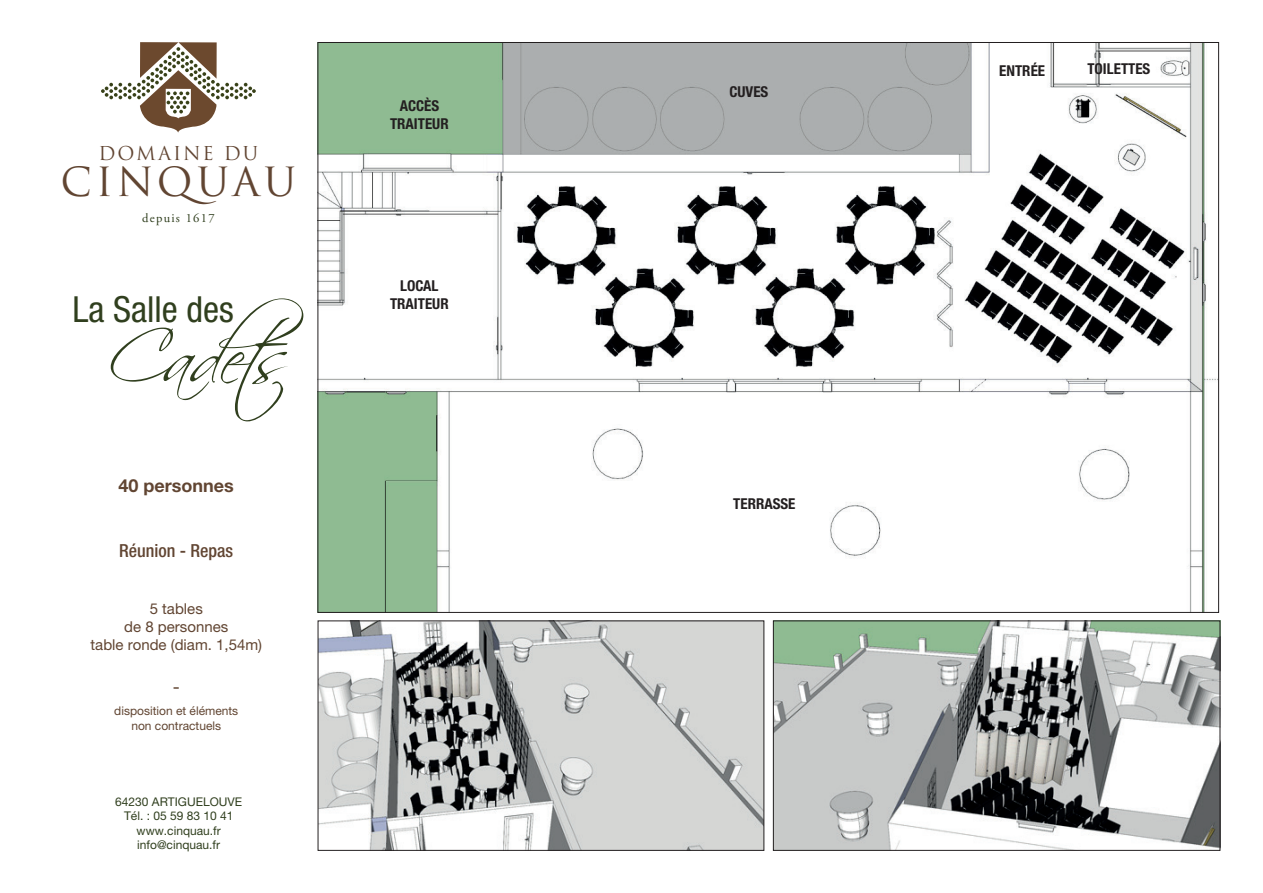
<style>
.page{position:relative;width:1263px;height:893px;background:#fff}
.page>*{position:absolute;margin:0;border:0;box-sizing:border-box;transform-origin:0 0}
.t1{font:72px "Scriptina Pro";color:#303f1e}
.t2{font:39.15px "Trajan Pro";letter-spacing:.1em;color:#614532}
.t3{font:condensed 36px "Helvetica Neue LT Pro";color:#303f1e}
.t4{font:18.6px "Trajan Pro";letter-spacing:.1em;color:#614532}
.t5{font:500 condensed 18px "Helvetica Neue LT Pro";color:#614532}
.t6{font:700 18px "Helvetica Neue LT Pro";color:#614532}
.t7{font:18px "Helvetica Neue LT Pro";color:#614532}
.t8{font:700 condensed 15px/18px "Helvetica Neue LT Pro";color:#231f20;text-align:center}
.t9{font:15px/18px "Helvetica Neue LT Pro";color:#614532;text-align:center}
.t10{font:12.6px "Adobe Garamond Pro";letter-spacing:.1em;color:#303f1e}
.t11{font:12px/14.4px "Helvetica Neue LT Pro";color:#303f1e;text-align:center}
.t12{font:12px/14.4px "Helvetica Neue LT Pro";color:#614532;text-align:center}
</style>
<div class="page">
<img style="left:320px;top:44px;width:896px;height:567px">
<img style="left:320px;top:622px;width:442px;height:227px">
<div style="left:318px;top:620px;width:446px;height:231px;border:1px solid #231f20"></div>
<img style="left:775px;top:622px;width:443px;height:227px">
<div style="left:773px;top:620px;width:447px;height:231px;border:1px solid #231f20"></div>
<svg style="left:101px;top:42px;width:155px;height:91px"></svg>
<h3 class="t4" style="left:99px;top:142px;width:161px">DOMAINE DU</h3>
<h2 class="t2" style="left:60px;top:157px;width:238px">CINQUAU</h2>
<p class="t10" style="left:142px;top:210px;width:74px">depuis 1617</p>
<h3 class="t3" style="left:73px;top:289px;width:163px">La Salle des</h3>
<h1 class="t1" style="left:105px;top:314px;width:199px">Cadets</h1>
<h3 class="t6" style="left:119px;top:475px;width:117px">40 personnes</h3>
<h3 class="t5" style="left:119px;top:540px;width:115px">Réunion - Repas</h3>
<p class="t9" style="left:91px;top:599px;width:173px">5 tables<br>de 8 personnes<br>table ronde (diam. 1,54m)</p>
<h3 class="t7" style="left:173px;top:675px;width:9px">-</h3>
<p class="t12" style="left:114px;top:704px;width:126px">disposition et éléments non contractuels</p>
<p class="t11" style="left:115px;top:794px;width:128px">64230 ARTIGUELOUVE<br>Tél. : 05 59 83 10 41 www.cinquau.fr info@cinquau.fr</p>
<p class="t8" style="left:390px;top:96px;width:60px">ACCÈS<br>TRAITEUR</p>
<p class="t8" style="left:390px;top:276px;width:60px">LOCAL<br>TRAITEUR</p>
<p class="t8" style="left:729px;top:82px;width:40px">CUVES</p>
<p class="t8" style="left:733px;top:495px;width:64px">TERRASSE</p>
<p class="t8" style="left:999px;top:61px;width:47px">ENTRÉE</p>
<p class="t8" style="left:1087px;top:59px;width:64px">TOILETTES</p>
</div>
